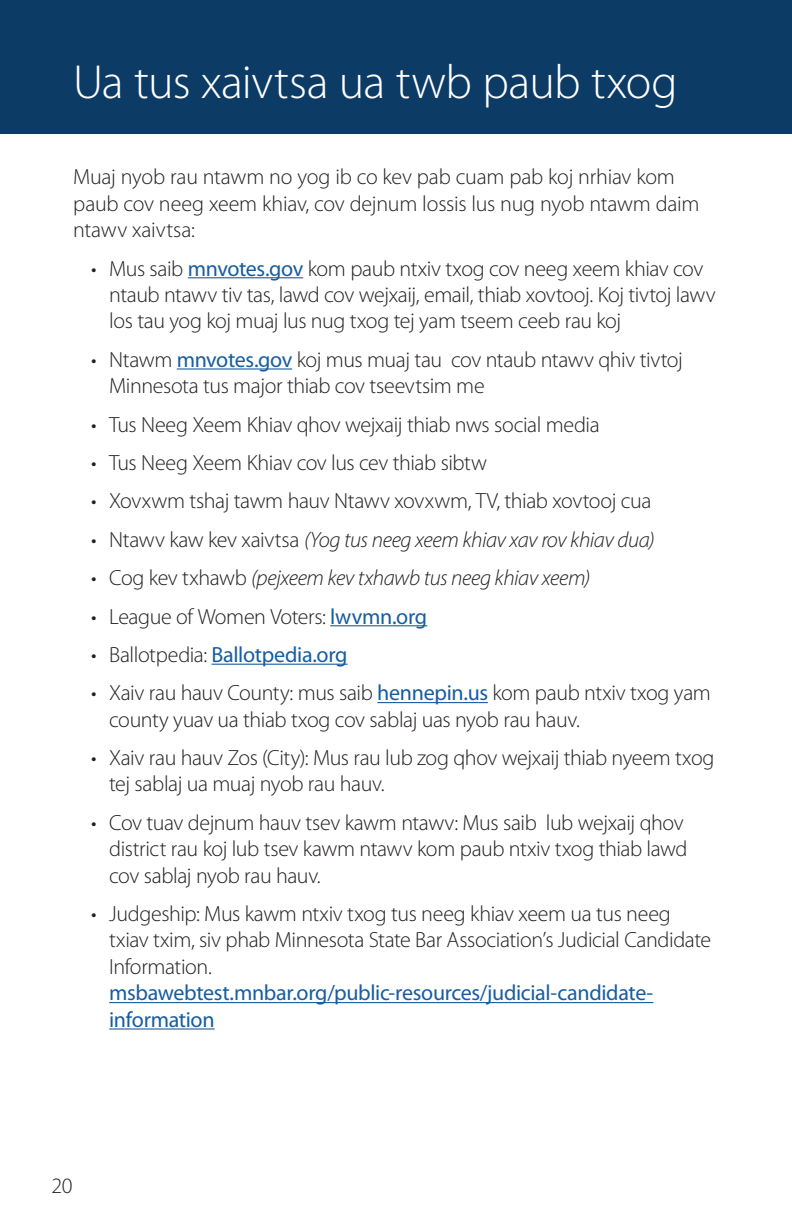
<style>
.page{position:relative;width:792px;height:1224px;background:#fff}
.page>*{position:absolute;margin:0;border:0;box-sizing:border-box;transform-origin:0 0}
.t1{font:300 48px "Myriad Pro";letter-spacing:-.01em;color:#fff}
.t2{font:300 22px/26.4px "Myriad Pro";letter-spacing:-.02em;color:#231f20}
.t3{font:italic 300 22px "Myriad Pro";letter-spacing:-.02em;color:#231f20}
.t4{font:22px/26.4px "Myriad Pro";letter-spacing:-.015em;color:#175d9e}
.s1{font-weight:400;color:#175d9e}
.s2{font-style:normal}
.s3{font-weight:300;color:#231f20}
</style>
<div class="page">
<hr style="left:188px;top:277px;width:115px;height:1px;background:#175d9e">
<hr style="left:177px;top:368px;width:115px;height:2px;background:#175d9e">
<hr style="left:330px;top:625px;width:97px;height:1px;background:#175d9e">
<hr style="left:212px;top:664px;width:136px;height:1px;background:#175d9e">
<hr style="left:377px;top:702px;width:111px;height:1px;background:#175d9e">
<hr style="left:109px;top:1002px;width:544px;height:1px;background:#175d9e">
<hr style="left:109px;top:1028px;width:106px;height:2px;background:#175d9e">
<div style="left:0;top:0;width:792px;height:133px;background:#0c3b65"></div>
<p class="t1" style="left:73px;top:56px;width:606px">Ua tus xaivtsa ua twb paub txog</p>
<p class="t2" style="left:73px;top:164px;width:628px">Muaj nyob rau ntawm no yog ib co kev pab cuam pab koj nrhiav kom paub cov neeg xeem khiav, cov dejnum lossis lus nug nyob ntawm daim ntawv xaivtsa:</p>
<p class="t2" style="left:109px;top:255px;width:608px;text-indent:-18px">• Mus saib <span class="s1">mnvotes.gov</span> kom paub ntxiv txog cov neeg xeem khiav cov ntaub ntawv tiv tas, lawd cov wejxaij, email, thiab xovtooj. Koj tivtoj lawv los tau yog koj muaj lus nug txog tej yam tseem ceeb rau koj</p>
<p class="t2" style="left:109px;top:347px;width:575px;text-indent:-18px">• Ntawm <span class="s1">mnvotes.gov</span> koj mus muaj tau cov ntaub ntawv qhiv tivtoj<br>Minnesota tus major thiab cov tseevtsim me</p>
<p class="t2" style="left:91px;top:411px;width:510px">• Tus Neeg Xeem Khiav qhov wejxaij thiab nws social media</p>
<p class="t2" style="left:91px;top:450px;width:397px">• Tus Neeg Xeem Khiav cov lus cev thiab sibtw</p>
<p class="t2" style="left:91px;top:488px;width:562px">• Xovxwm tshaj tawm hauv Ntawv xovxwm, TV, thiab xovtooj cua</p>
<p class="t3" style="left:91px;top:526px;width:565px"><span class="s2">• Ntawv kaw kev xaivtsa</span> (Yog tus neeg xeem khiav xav rov khiav dua)</p>
<p class="t3" style="left:91px;top:565px;width:501px"><span class="s2">• Cog kev txhawb</span> (pejxeem kev txhawb tus neeg khiav xeem)</p>
<p class="t2" style="left:91px;top:603px;width:338px">• League of Women Voters: <span class="s1">lwvmn.org</span></p>
<p class="t4" style="left:91px;top:642px;width:258px"><span class="s3">• Ballotpedia:</span> Ballotpedia.org</p>
<p class="t2" style="left:109px;top:680px;width:603px;text-indent:-18px">• Xaiv rau hauv County: mus saib <span class="s1">hennepin.us</span> kom paub ntxiv txog yam county yuav ua thiab txog cov sablaj uas nyob rau hauv.</p>
<p class="t2" style="left:109px;top:745px;width:607px;text-indent:-18px">• Xaiv rau hauv Zos (City): Mus rau lub zog qhov wejxaij thiab nyeem txog tej sablaj ua muaj nyob rau hauv.</p>
<p class="t2" style="left:109px;top:810px;width:580px;text-indent:-18px">• Cov tuav dejnum hauv tsev kawm ntawv: Mus saib lub wejxaij qhov district rau koj lub tsev kawm ntawv kom paub ntxiv txog thiab lawd cov sablaj nyob rau hauv.</p>
<p class="t2" style="left:109px;top:901px;width:603px;text-indent:-18px">• Judgeship: Mus kawm ntxiv txog tus neeg khiav xeem ua tus neeg txiav txim, siv phab Minnesota State Bar Association’s Judicial Candidate<br>Information.</p>
<p class="t4" style="left:109px;top:980px;width:546px">msbawebtest.mnbar.org/public-resources/judicial-candidate&shy;information</p>
<p class="t2" style="left:52px;top:1173px;width:23px">20</p>
</div>
